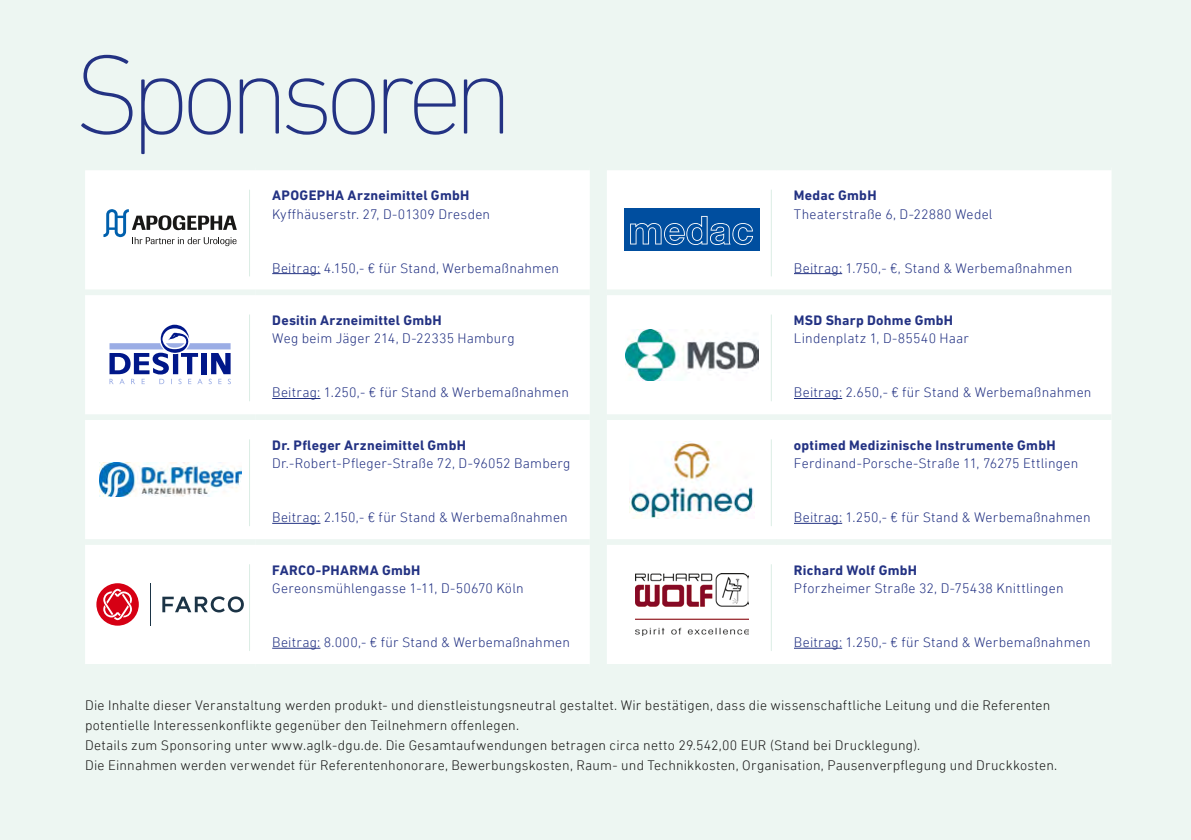
<style>
.page{position:relative;width:1191px;height:840px;background:#fff}
.page>*{position:absolute;margin:0;border:0;box-sizing:border-box;transform-origin:0 0}
.t1{font:200 114px "DIN Next LT Pro";letter-spacing:-.09em;color:#233283}
.t2{font:300 14px "DIN Next LT Pro";letter-spacing:.015em;color:#233283}
.t3{font:300 14px/20px "DIN Next LT Pro";letter-spacing:.015em;color:#181716}
.t4{font:700 14px "DIN Next LT Pro";letter-spacing:.02em;color:#233283}
</style>
<div class="page">
<div style="left:0;top:0;width:1191px;height:839px;background:#edf6f2"></div>
<div style="left:85px;top:170px;width:505px;height:493px;background:#fff"></div>
<div style="left:85px;top:289px;width:170px;height:6px;background:#edf6f2"></div>
<div style="left:255px;top:289px;width:335px;height:6px;background:#edf6f2"></div>
<div style="left:85px;top:414px;width:170px;height:6px;background:#edf6f2"></div>
<div style="left:255px;top:414px;width:335px;height:6px;background:#edf6f2"></div>
<div style="left:85px;top:539px;width:170px;height:5px;background:#edf6f2"></div>
<div style="left:255px;top:539px;width:335px;height:5px;background:#edf6f2"></div>
<svg style="left:103px;top:209px;width:134px;height:37px;background:#c0c6ca"></svg>
<hr style="left:249px;top:190px;width:1px;height:86px;background:#dbede5">
<hr style="left:272px;top:273px;width:48px;height:1px;background:#233283">
<svg style="left:109px;top:324px;width:122px;height:60px;background:#b9c0e0"></svg>
<hr style="left:249px;top:314px;width:1px;height:86px;background:#dbede5">
<hr style="left:272px;top:398px;width:48px;height:1px;background:#233283">
<img style="left:99px;top:462px;width:142px;height:34px">
<hr style="left:249px;top:439px;width:1px;height:86px;background:#dbede5">
<hr style="left:272px;top:522px;width:48px;height:1px;background:#233283">
<div style="left:96px;top:583px;width:43px;height:42px;background:#d60014;border-radius:50%"></div>
<svg style="left:103px;top:588px;width:29px;height:31px"></svg>
<svg style="left:162px;top:596px;width:82px;height:16px"></svg>
<hr style="left:150px;top:583px;width:1px;height:42px;background:#1c3446">
<hr style="left:249px;top:564px;width:1px;height:86px;background:#dbede5">
<hr style="left:272px;top:647px;width:48px;height:1px;background:#233283">
<div style="left:607px;top:170px;width:504px;height:493px;background:#fff"></div>
<div style="left:607px;top:289px;width:170px;height:6px;background:#edf6f2"></div>
<div style="left:777px;top:289px;width:334px;height:6px;background:#edf6f2"></div>
<div style="left:607px;top:414px;width:170px;height:6px;background:#edf6f2"></div>
<div style="left:777px;top:414px;width:334px;height:6px;background:#edf6f2"></div>
<div style="left:607px;top:539px;width:170px;height:5px;background:#edf6f2"></div>
<div style="left:777px;top:539px;width:334px;height:5px;background:#edf6f2"></div>
<div style="left:624px;top:209px;width:136px;height:42px;background:#004e9f"></div>
<svg style="left:630px;top:216px;width:123px;height:29px"></svg>
<hr style="left:771px;top:190px;width:1px;height:86px;background:#dbede5">
<hr style="left:794px;top:273px;width:48px;height:1px;background:#233283">
<img style="left:626px;top:329px;width:132px;height:51px">
<hr style="left:771px;top:314px;width:1px;height:86px;background:#dbede5">
<hr style="left:794px;top:398px;width:48px;height:1px;background:#233283">
<img style="left:630px;top:441px;width:124px;height:76px">
<hr style="left:771px;top:439px;width:1px;height:86px;background:#dbede5">
<hr style="left:794px;top:522px;width:48px;height:1px;background:#233283">
<img style="left:635px;top:573px;width:113px;height:62px">
<hr style="left:771px;top:564px;width:1px;height:86px;background:#dbede5">
<hr style="left:794px;top:647px;width:48px;height:1px;background:#233283">
<h1 class="t1" style="left:73px;top:29px;width:442px">Sponsoren</h1>
<p class="t4" style="left:272px;top:187px;width:199px">APOGEPHA Arzneimittel GmbH</p>
<p class="t2" style="left:272px;top:205px;width:219px">Kyffhäuserstr. 27, D-01309 Dresden</p>
<p class="t4" style="left:794px;top:187px;width:84px">Medac GmbH</p>
<p class="t2" style="left:794px;top:205px;width:200px">Theaterstraße 6, D-22880 Wedel</p>
<p class="t2" style="left:272px;top:259px;width:288px">Beitrag: 4.150,- € für Stand, Werbemaßnahmen</p>
<p class="t2" style="left:794px;top:259px;width:280px">Beitrag: 1.750,- €, Stand &amp; Werbemaßnahmen</p>
<p class="t4" style="left:272px;top:312px;width:171px">Desitin Arzneimittel GmbH</p>
<p class="t2" style="left:272px;top:330px;width:244px">Weg beim Jäger 214, D-22335 Hamburg</p>
<p class="t4" style="left:794px;top:312px;width:160px">MSD Sharp Dohme GmbH</p>
<p class="t2" style="left:794px;top:330px;width:177px">Lindenplatz 1, D-85540 Haar</p>
<p class="t2" style="left:272px;top:384px;width:298px">Beitrag: 1.250,- € für Stand &amp; Werbemaßnahmen</p>
<p class="t2" style="left:794px;top:384px;width:299px">Beitrag: 2.650,- € für Stand &amp; Werbemaßnahmen</p>
<p class="t4" style="left:272px;top:437px;width:195px">Dr. Pfleger Arzneimittel GmbH</p>
<p class="t2" style="left:272px;top:455px;width:300px">Dr.-Robert-Pfleger-Straße 72, D-96052 Bamberg</p>
<p class="t4" style="left:794px;top:437px;width:263px">optimed Medizinische Instrumente GmbH</p>
<p class="t2" style="left:794px;top:455px;width:286px">Ferdinand-Porsche-Straße 11, 76275 Ettlingen</p>
<p class="t2" style="left:272px;top:509px;width:297px">Beitrag: 2.150,- € für Stand &amp; Werbemaßnahmen</p>
<p class="t2" style="left:794px;top:509px;width:298px">Beitrag: 1.250,- € für Stand &amp; Werbemaßnahmen</p>
<p class="t4" style="left:272px;top:561px;width:150px">FARCO-PHARMA GmbH</p>
<p class="t2" style="left:272px;top:580px;width:253px">Gereonsmühlengasse 1-11, D-50670 Köln</p>
<p class="t4" style="left:794px;top:561px;width:125px">Richard Wolf GmbH</p>
<p class="t2" style="left:794px;top:580px;width:271px">Pforzheimer Straße 32, D-75438 Knittlingen</p>
<p class="t2" style="left:272px;top:634px;width:299px">Beitrag: 8.000,- € für Stand &amp; Werbemaßnahmen</p>
<p class="t2" style="left:794px;top:634px;width:298px">Beitrag: 1.250,- € für Stand &amp; Werbemaßnahmen</p>
<p class="t3" style="left:85px;top:695px;width:973px">Die Inhalte dieser Veranstaltung werden produkt- und dienstleistungsneutral gestaltet. Wir bestätigen, dass die wissenschaftliche Leitung und die Referenten potentielle Interessenkonflikte gegenüber den Teilnehmern offenlegen.<br>Details zum Sponsoring unter www.aglk-dgu.de. Die Gesamtaufwendungen betragen circa netto 29.542,00 EUR (Stand bei Drucklegung).<br>Die Einnahmen werden verwendet für Referentenhonorare, Bewerbungskosten, Raum- und Technikkosten, Organisation, Pausenverpflegung und Druckkosten.</p>
</div>
